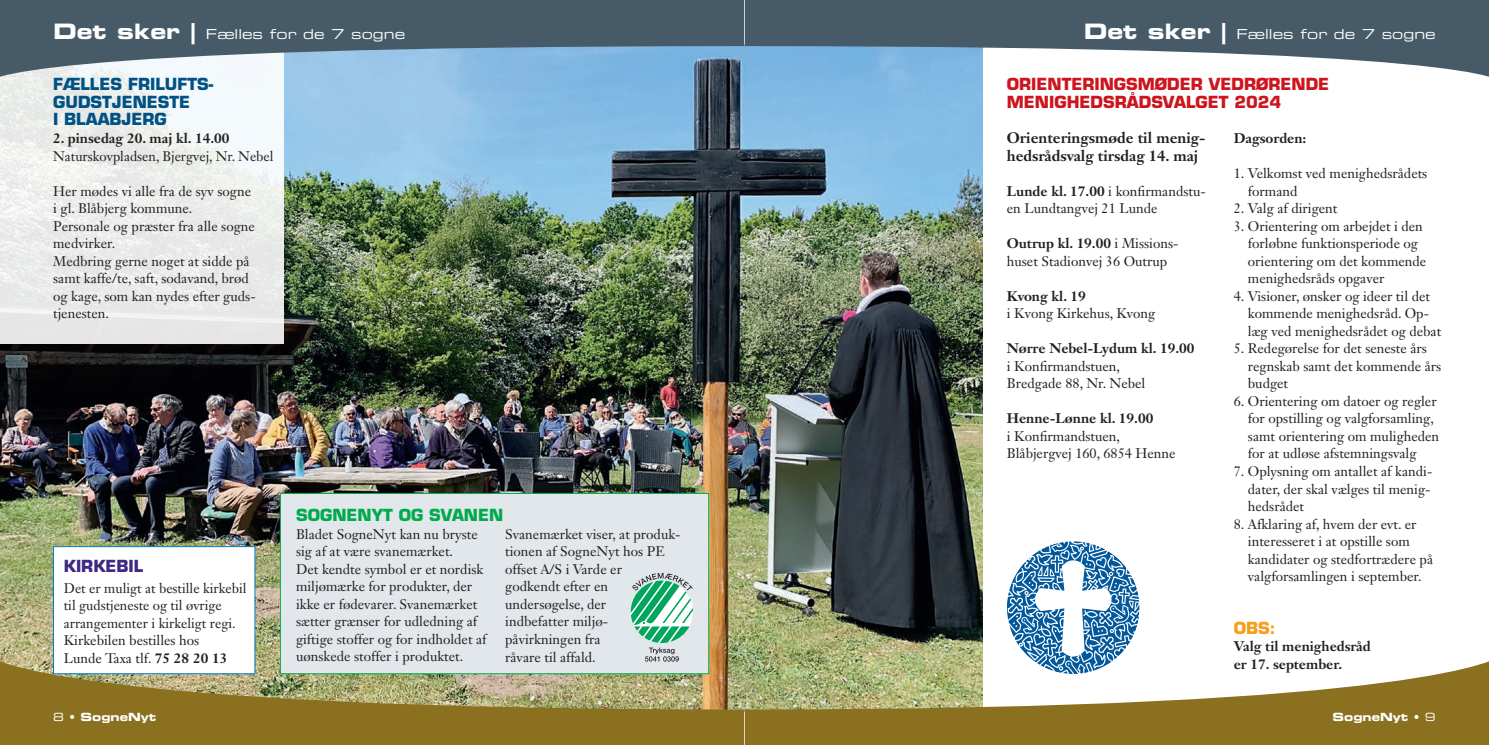
<style>
.page{position:relative;width:1489px;height:745px;background:#fff}
.page>*{position:absolute;margin:0;border:0;box-sizing:border-box;transform-origin:0 0}
.t1{font:700 16.25px/17.5px "Eurostile LT Std";color:#cd151d}
.t2{font:700 16.25px/17.5px "Eurostile LT Std";color:#005285}
.t3{font:700 16.25px "Eurostile LT Std";color:#00ab4d}
.t4{font:700 16.25px "Eurostile LT Std";color:#402886}
.t5{font:700 16.25px "Eurostile LT Std";color:#f89c1c}
.t6{font:700 15px/17.5px "Janson Text LT Std";color:#231f20}
.t7{font:13.75px/17.5px "Janson Text LT Std";color:#231f20}
.t8{font:700 13.75px/17.5px "Janson Text LT Std";color:#231f20}
.t9{font:13.75px "Eurostile LT Std Ex 2";color:#fff}
.t10{font:11.25px "Eurostile LT Std Bold Ex 2";color:#fff}
.s1{font-family:"Eurostile LT Std Bold Ex 2";font-size:21.25px}
.s2{font-weight:700}
.s3{font-family:"Eurostile LT Std Ex 2"}
</style>
<div class="page">
<img style="left:0;top:81px;width:981px;height:575px">
<svg style="left:0;top:81px;width:283px;height:263px;fill:#eaecea"></svg>
<div style="left:53px;top:546px;width:202px;height:127px;background:#fff;border:1px solid #007ec5"></div>
<svg style="left:1007px;top:541px;width:132px;height:115px"></svg>
<div style="left:280px;top:493px;width:429px;height:180px;background:#e2e7ec;border:1px solid #00ab4d"></div>
<svg style="left:630px;top:573px;width:63px;height:82px"></svg>
<svg style="left:744px;top:0;width:744px;height:81px;fill:#465b67"></svg>
<svg style="left:744px;top:656px;width:744px;height:88px;fill:#8a701f"></svg>
<svg style="left:0;top:0;width:744px;height:81px;background:#668091"></svg>
<svg style="left:0;top:656px;width:744px;height:88px;fill:#8a701f"></svg>
<p class="t9" style="left:53px;top:25px;width:353px"><span class="s1">Det sker |</span> Fælles for de 7 sogne</p>
<p class="t9" style="left:1083px;top:25px;width:353px"><span class="s1">Det sker |</span> Fælles for de 7 sogne</p>
<p class="t2" style="left:53px;top:75px;width:161px">FÆLLES FRILUFTS-<br>GUDSTJENESTE<br>I BLAABJERG</p>
<p class="t8" style="left:53px;top:129px;width:178px">2. pinsedag 20. maj kl. 14.00</p>
<p class="t7" style="left:53px;top:147px;width:222px">Naturskovpladsen, Bjergvej, Nr. Nebel</p>
<p class="t7" style="left:53px;top:182px;width:204px">Her mødes vi alle fra de syv sogne i gl. Blåbjerg kommune.<br>Personale og præster fra alle sogne medvirker.<br>Medbring gerne noget at sidde på samt kaffe/te, saft, sodavand, brød og kage, som kan nydes efter guds&shy;tjenesten.</p>
<p class="t4" style="left:64px;top:555px;width:81px">KIRKEBIL</p>
<p class="t7" style="left:64px;top:579px;width:184px">Det er muligt at bestille kirkebil til gudstjeneste og til øvrige arrangementer i kirkeligt regi.<br>Kirkebilen bestilles hos<br>Lunde Taxa tlf. <span class="s2">75 28 20 13</span></p>
<p class="t3" style="left:296px;top:505px;width:209px">SOGNENYT OG SVANEN</p>
<p class="t7" style="left:296px;top:525px;width:192px">Bladet SogneNyt kan nu bryste sig af at være svanemærket.<br>Det kendte symbol er et nordisk miljømærke for produkter, der ikke er fødevarer. Svanemærket sætter grænser for udledning af giftige stoffer og for indholdet af uønskede stoffer i produktet.</p>
<p class="t7" style="left:505px;top:525px;width:177px">Svanemærket viser, at produk&shy;tionen af SogneNyt hos PE offset A/S i Varde er<br>godkendt efter en undersøgelse, der<br>indbefatter miljø&shy;påvirkningen fra<br>råvare til affald.</p>
<p class="t1" style="left:1006px;top:75px;width:324px">ORIENTERINGSMØDER VEDRØRENDE<br>MENIGHEDSRÅDSVALGET 2024</p>
<p class="t6" style="left:1006px;top:129px;width:200px">Orienteringsmøde til menig&shy;hedsrådsvalg tirsdag 14. maj</p>
<p class="t7" style="left:1006px;top:182px;width:200px"><span class="s2">Lunde kl. 17.00</span> i konfirmandstu&shy;en Lundtangvej 21 Lunde</p>
<p class="t7" style="left:1006px;top:234px;width:173px"><span class="s2">Outrup kl. 19.00</span> i Missions&shy;huset Stadionvej 36 Outrup</p>
<p class="t8" style="left:1006px;top:287px;width:80px">Kvong kl. 19</p>
<p class="t7" style="left:1006px;top:304px;width:150px">i Kvong Kirkehus, Kvong</p>
<p class="t8" style="left:1006px;top:339px;width:189px">Nørre Nebel-Lydum kl. 19.00</p>
<p class="t7" style="left:1006px;top:357px;width:140px">i Konfirmandstuen,<br>Bredgade 88, Nr. Nebel</p>
<p class="t8" style="left:1006px;top:409px;width:148px">Henne-Lønne kl. 19.00</p>
<p class="t7" style="left:1006px;top:427px;width:170px">i Konfirmandstuen,<br>Blåbjergvej 160, 6854 Henne</p>
<p class="t8" style="left:1233px;top:129px;width:74px">Dagsorden:</p>
<p class="t7" style="left:1247px;top:164px;width:181px;text-indent:-14px">1. Velkomst ved menighedsrådets formand</p>
<p class="t7" style="left:1233px;top:199px;width:105px">2. Valg af dirigent</p>
<p class="t7" style="left:1247px;top:217px;width:180px;text-indent:-14px">3. Orientering om arbejdet i den forløbne funktionsperiode og orientering om det kommende menighedsråds opgaver</p>
<p class="t7" style="left:1247px;top:287px;width:195px;text-indent:-14px">4. Visioner, ønsker og ideer til det kommende menighedsråd. Op&shy;læg ved menighedsrådet og debat</p>
<p class="t7" style="left:1247px;top:339px;width:195px;text-indent:-14px">5. Redegørelse for det seneste års regnskab samt det kommende års budget</p>
<p class="t7" style="left:1247px;top:392px;width:193px;text-indent:-14px">6. Orientering om datoer og regler for opstilling og valgforsamling, samt orientering om muligheden for at udløse afstemningsvalg</p>
<p class="t7" style="left:1247px;top:462px;width:186px;text-indent:-14px">7. Oplysning om antallet af kandi&shy;dater, der skal vælges til menig&shy;hedsrådet</p>
<p class="t7" style="left:1247px;top:514px;width:187px;text-indent:-14px">8. Afklaring af, hvem der evt. er interesseret i at opstille som kandidater og stedfortrædere på valgforsamlingen i september.</p>
<p class="t5" style="left:1233px;top:617px;width:43px">OBS:</p>
<p class="t8" style="left:1233px;top:637px;width:138px">Valg til menighedsråd er 17. september.</p>
<p class="t10" style="left:53px;top:708px;width:105px"><span class="s3">8 •</span> SogneNyt</p>
<p class="t10" style="left:1332px;top:708px;width:105px">SogneNyt <span class="s3">• 9</span></p>
</div>
